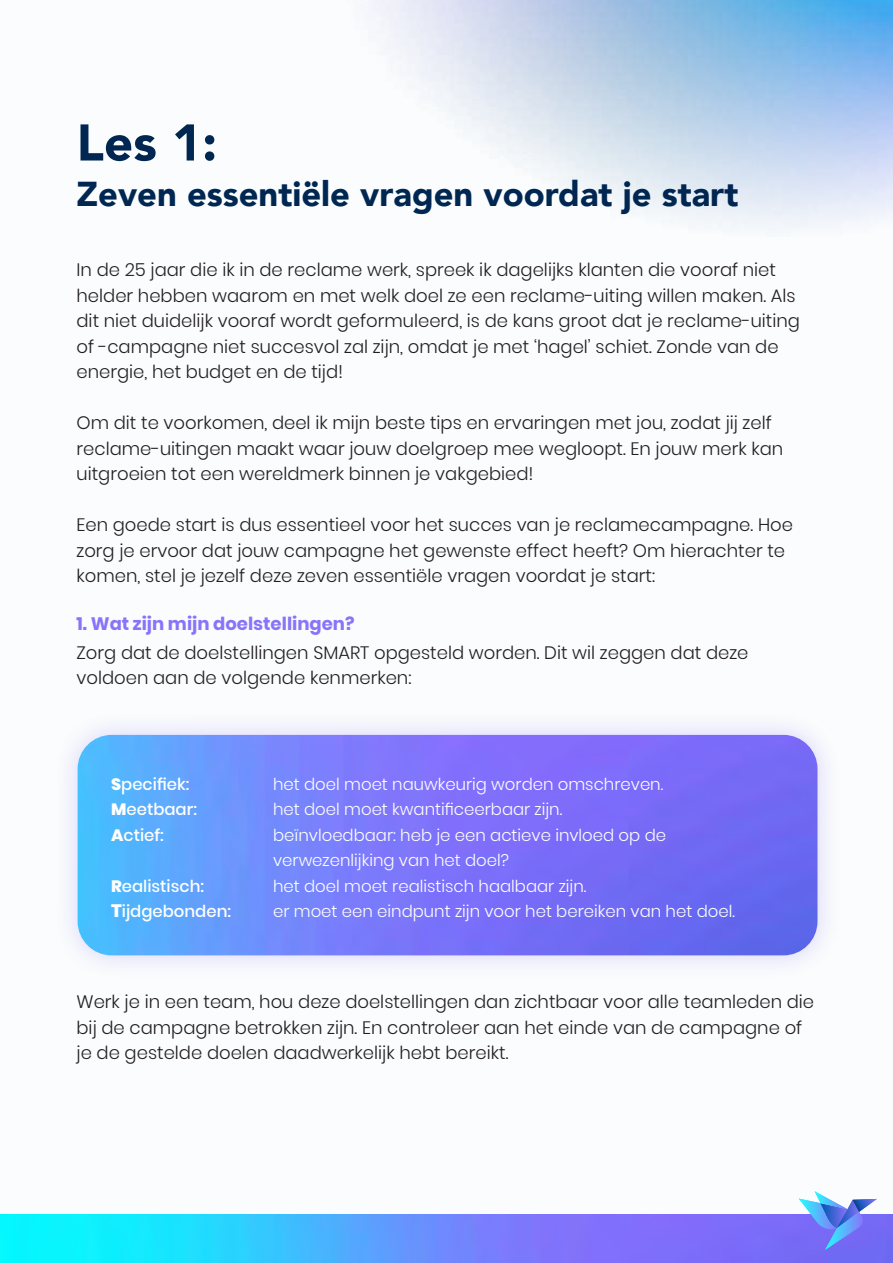
<style>
.page{position:relative;width:893px;height:1263px;background:#fafcfd}
.page>*{position:absolute;margin:0;border:0;box-sizing:border-box;transform-origin:0 0}
.t1{font:900 51px "Avenir";color:#002652}
.t2{font:900 34.5px "Avenir";color:#002652}
.t3{font:300 18px/25.5px "Poppins";color:#231f20}
.t4{font:700 18px "Poppins";color:#8973fa}
.t5{font:300 16.5px/25.5px "Poppins";color:#fff}
.t6{font:500 16.5px "Poppins";color:#fff}
.s1{font-weight:800}
.s2{font-weight:800;font-size:18px}
</style>
<div class="page">
<img style="left:382px;top:0;width:511px;height:223px">
<div style="left:54px;top:711px;width:787px;height:268px;background:#8973fa;opacity:.3"></div>
<img style="left:78px;top:735px;width:739px;height:220px">
<img style="left:0;top:1215px;width:893px;height:48px">
<svg style="left:799px;top:1191px;width:78px;height:59px"></svg>
<h1 class="t1" style="left:77px;top:99px;width:142px">Les 1:</h1>
<h2 class="t2" style="left:77px;top:164px;width:663px">Zeven essentiële vragen voordat je start</h2>
<p class="t3" style="left:77px;top:257px;width:725px">In de 25 jaar die ik in de reclame werk, spreek ik dagelijks klanten die vooraf niet helder hebben waarom en met welk doel ze een reclame-uiting willen maken. Als dit niet duidelijk vooraf wordt geformuleerd, is de kans groot dat je reclame-uiting of -campagne niet succesvol zal zijn, omdat je met ‘hagel’ schiet. Zonde van de energie, het budget en de tijd!</p>
<p class="t3" style="left:77px;top:410px;width:708px">Om dit te voorkomen, deel ik mijn beste tips en ervaringen met jou, zodat jij zelf reclame-uitingen maakt waar jouw doelgroep mee wegloopt. En jouw merk kan uitgroeien tot een wereldmerk binnen je vakgebied!</p>
<p class="t3" style="left:77px;top:512px;width:718px">Een goede start is dus essentieel voor het succes van je reclamecampagne. Hoe zorg je ervoor dat jouw campagne het gewenste effect heeft? Om hierachter te komen, stel je jezelf deze zeven essentiële vragen voordat je start:</p>
<p class="t4" style="left:77px;top:613px;width:279px">1. Wat zijn mijn doelstellingen?</p>
<p class="t3" style="left:77px;top:640px;width:673px">Zorg dat de doelstellingen SMART opgesteld worden. Dit wil zeggen dat deze voldoen aan de volgende kenmerken:</p>
<p class="t6" style="left:111px;top:774px;width:80px"><span class="s1">S</span>pecifiek:</p>
<p class="t5" style="left:273px;top:771px;width:392px">het doel moet nauwkeurig worden omschreven.</p>
<p class="t6" style="left:111px;top:800px;width:87px"><span class="s1">M</span>eetbaar:</p>
<p class="t5" style="left:273px;top:797px;width:291px">het doel moet kwantificeerbaar zijn.</p>
<p class="t6" style="left:111px;top:825px;width:54px"><span class="s1">A</span>ctief:</p>
<p class="t5" style="left:273px;top:822px;width:394px">beïnvloedbaar: heb je een actieve invloed op de verwezenlijking van het doel?</p>
<p class="t6" style="left:111px;top:876px;width:94px"><span class="s1">R</span>ealistisch:</p>
<p class="t5" style="left:273px;top:873px;width:315px">het doel moet realistisch haalbaar zijn.</p>
<p class="t6" style="left:111px;top:902px;width:121px"><span class="s2">T</span>ijdgebonden:</p>
<p class="t5" style="left:273px;top:899px;width:463px">er moet een eindpunt zijn voor het bereiken van het doel.</p>
<p class="t3" style="left:77px;top:989px;width:739px">Werk je in een team, hou deze doelstellingen dan zichtbaar voor alle teamleden die bij de campagne betrokken zijn. En controleer aan het einde van de campagne of je de gestelde doelen daadwerkelijk hebt bereikt.</p>
</div>
